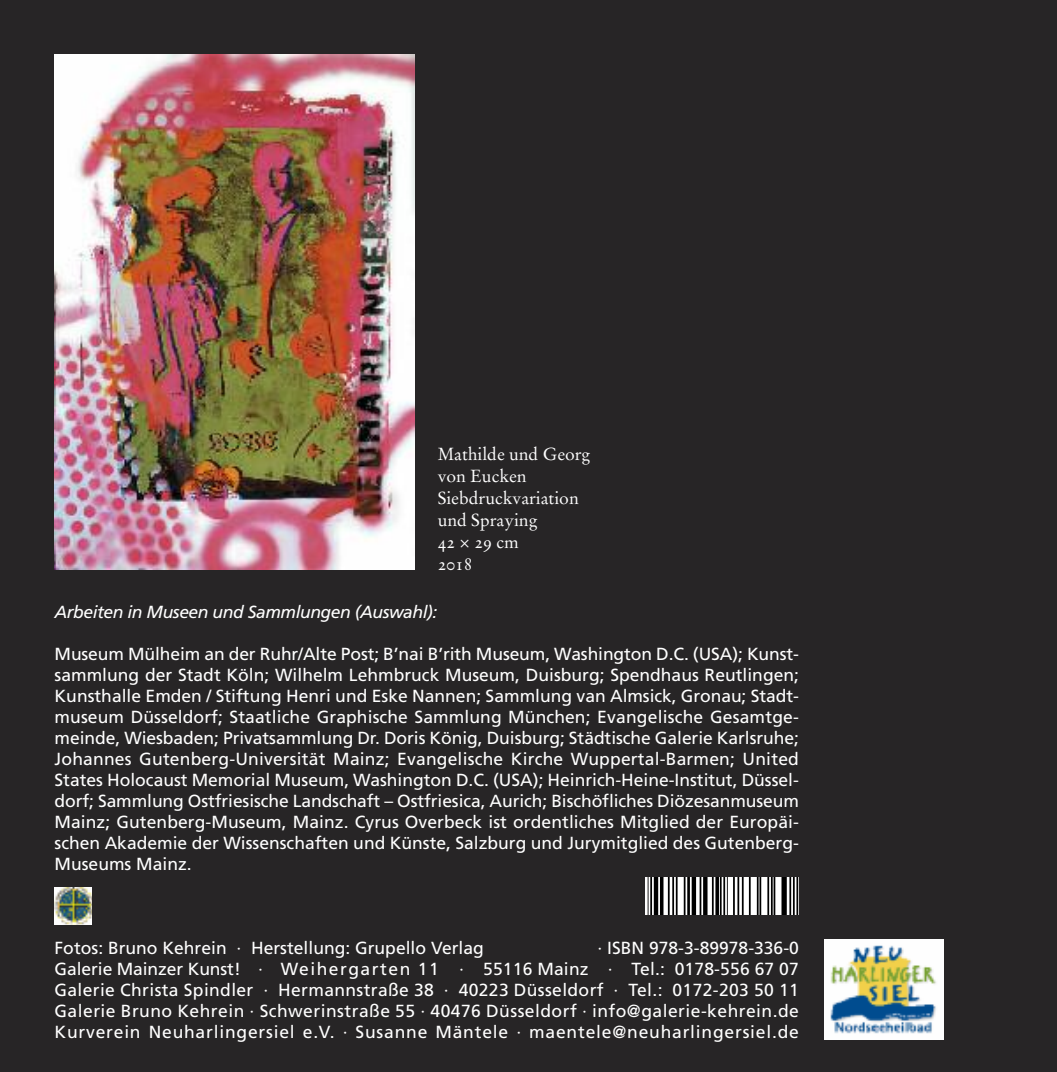
<style>
.page{position:relative;width:1057px;height:1072px;background:#fff}
.page>*{position:absolute;margin:0;border:0;box-sizing:border-box;transform-origin:0 0}
.t1{font:17.5px/21px "Frutiger";color:#fff;text-align:justify}
.t2{font:17.5px/22.1px "Stempel Garamond Roman Os F";color:#fff}
.t3{font:italic 17.5px "Frutiger";letter-spacing:-.025em;color:#fff}
</style>
<div class="page">
<div style="left:0;top:0;width:1057px;height:1071px;background:#272526"></div>
<img style="left:55px;top:887px;width:37px;height:37px">
<img style="left:55px;top:55px;width:359px;height:514px">
<img style="left:646px;top:877px;width:153px;height:37px">
<img style="left:824px;top:939px;width:119px;height:100px">
<p class="t2" style="left:438px;top:445px;width:154px">Mathilde und Georg von Eucken<br>Siebdruckvariation und Spraying<br>42 × 29 cm<br>2018</p>
<p class="t3" style="left:55px;top:604px;width:384px">Arbeiten in Museen und Sammlungen (Auswahl):</p>
<p class="t1" style="left:55px;top:644px;width:746px">Museum Mülheim an der Ruhr/Alte Post; B’nai B’rith Museum, Washington D.C. (USA); Kunst&shy;sammlung der Stadt Köln; Wilhelm Lehmbruck Museum, Duisburg; Spendhaus Reutlingen; Kunsthalle Emden / Stiftung Henri und Eske Nannen; Sammlung van Almsick, Gronau; Stadt&shy;museum Düsseldorf; Staatliche Graphische Sammlung München; Evangelische Gesamtge&shy;meinde, Wiesbaden; Privatsammlung Dr. Doris König, Duisburg; Städtische Galerie Karlsruhe; Johannes Gutenberg-Universität Mainz; Evangelische Kirche Wuppertal-Barmen; United States Holocaust Memorial Museum, Washington D.C. (USA); Heinrich-Heine-Institut, Düssel&shy;dorf; Sammlung Ostfriesische Landschaft – Ostfriesica, Aurich; Bischöfliches Diözesanmuseum Mainz; Gutenberg-Museum, Mainz. Cyrus Overbeck ist ordentliches Mitglied der Europäi&shy;schen Akademie der Wissenschaften und Künste, Salzburg und Jurymitglied des Gutenberg-Museums Mainz.</p>
<p class="t1" style="left:55px;top:938px;width:431px">Fotos: Bruno Kehrein · Herstellung: Grupello Verlag</p>
<p class="t1" style="left:55px;top:938px;width:746px;text-indent:543px">· ISBN 978-3-89978-336-0<br>Galerie Mainzer Kunst! · Weihergarten 11 · 55116 Mainz · Tel.: 0178-556 67 07<br>Galerie Christa Spindler · Hermannstraße 38 · 40223 Düsseldorf · Tel.: 0172-203 50 11<br>Galerie Bruno Kehrein · Schwerinstraße 55 · 40476 Düsseldorf · info@galerie-kehrein.de Kurverein Neuharlingersiel e.V. · Susanne Mäntele · maentele@neuharlingersiel.de</p>
</div>
